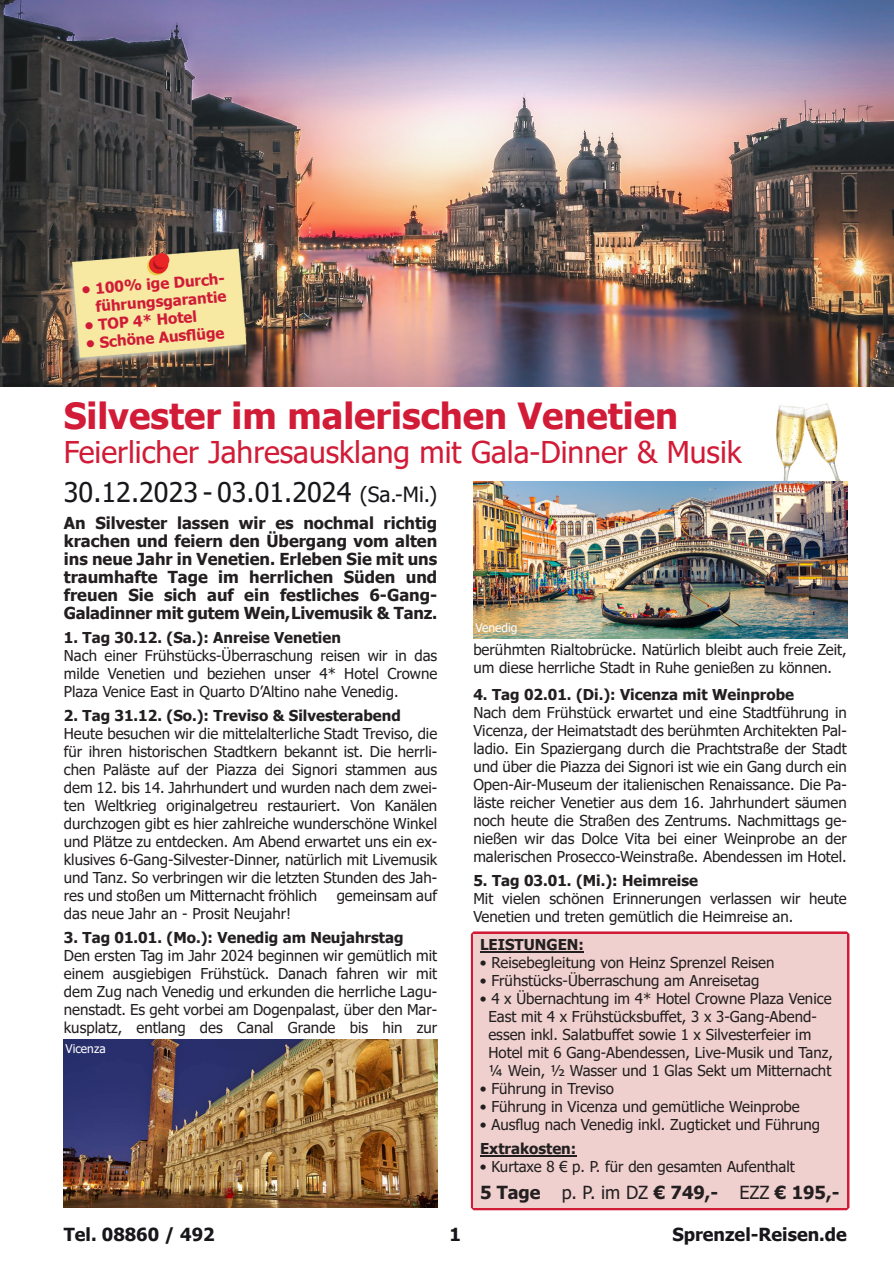
<style>
.page{position:relative;width:894px;height:1263px;background:#fff}
.page>*{position:absolute;margin:0;border:0;box-sizing:border-box;transform-origin:0 0}
.t1{font:700 36px "Tahoma";color:#d11b37}
.t2{font:30px "Tahoma";color:#d11b37}
.t3{font:27px "Tahoma";color:#18161a}
.t4{font:700 18px "Tahoma";color:#18161a}
.t5{font:700 18px "Tahoma";color:#231f20}
.t6{font:700 16.5px/18px "Tahoma";letter-spacing:-.015em;color:#231f20;text-align:justify}
.t7{font:15px/18px "Tahoma";color:#231f20;text-align:justify}
.t8{font:700 15px "Tahoma";color:#231f20}
.t9{font:700 15px/18px "Tahoma";color:#d01b37;text-align:right}
.t10{font:12px "Tahoma";color:#fff}
.s1{font-size:21px}
.s2{font-weight:400}
</style>
<div class="page">
<img style="left:473px;top:482px;width:373px;height:157px">
<img style="left:64px;top:1039px;width:373px;height:168px">
<img style="left:0;top:0;width:893px;height:387px">
<svg style="left:470px;top:931px;width:379px;height:279px;background:#d8445a"></svg>
<div style="left:473px;top:934px;width:373px;height:274px;background:#efd0ce"></div>
<hr style="left:480px;top:951px;width:103px;height:1px;background:#231f20">
<hr style="left:480px;top:1155px;width:96px;height:1px;background:#231f20">
<img style="left:64px;top:247px;width:185px;height:121px">
<img style="left:776px;top:403px;width:65px;height:78px">
<p class="t9" style="left:81px;top:281px;width:145px;rotate:-4deg">• 100% ige Durch&shy;führungsgarantie</p>
<p class="t9" style="left:84px;top:317px;width:114px;rotate:-4deg">• TOP 4* Hotel</p>
<p class="t9" style="left:85px;top:335px;width:140px;rotate:-4deg">• Schöne Ausfl üge</p>
<h1 class="t1" style="left:64px;top:401px;width:615px">Silvester im malerischen Venetien</h1>
<h2 class="t2" style="left:64px;top:440px;width:679px">Feierlicher Jahresausklang mit Gala-Dinner &amp; Musik</h2>
<h3 class="t3" style="left:64px;top:481px;width:375px">30.12.2023 - 03.01.2024 <span class="s1">(Sa.-Mi.)</span></h3>
<p class="t6" style="left:64px;top:515px;width:375px">An Silvester lassen wir es nochmal richtig krachen und feiern den Übergang vom alten ins neue Jahr in Venetien. Erleben Sie mit uns traumhafte Tage im herrlichen Süden und freuen Sie sich auf ein festliches 6-Gang-Galadinner mit gutem Wein,Livemusik &amp; Tanz.</p>
<p class="t8" style="left:64px;top:632px;width:278px">1. Tag 30.12. (Sa.): Anreise Venetien</p>
<p class="t7" style="left:64px;top:648px;width:375px">Nach einer Frühstücks-Überraschung reisen wir in das milde Venetien und beziehen unser 4* Hotel Crowne Plaza Venice East in Quarto D’Altino nahe Venedig.</p>
<p class="t8" style="left:64px;top:710px;width:338px">2. Tag 31.12. (So.): Treviso &amp; Silvesterabend</p>
<p class="t7" style="left:64px;top:726px;width:375px">Heute besuchen wir die mittelalterliche Stadt Treviso, die für ihren historischen Stadtkern bekannt ist. Die herrli‐ chen Paläste auf der Piazza dei Signori stammen aus dem 12. bis 14. Jahrhundert und wurden nach dem zwei‐ ten Weltkrieg originalgetreu restauriert. Von Kanälen durchzogen gibt es hier zahlreiche wunderschöne Winkel und Plätze zu entdecken. Am Abend erwartet uns ein ex‐ klusives 6-Gang-Silvester-Dinner, natürlich mit Livemusik und Tanz. So verbringen wir die letzten Stunden des Jah‐ res und stoßen um Mitternacht fröhlich</p>
<p class="t7" style="left:336px;top:888px;width:102px">gemeinsam auf</p>
<p class="t7" style="left:64px;top:906px;width:229px">das neue Jahr an - Prosit Neujahr!</p>
<p class="t8" style="left:64px;top:932px;width:341px">3. Tag 01.01. (Mo.): Venedig am Neujahrstag</p>
<p class="t7" style="left:64px;top:948px;width:375px">Den ersten Tag im Jahr 2024 beginnen wir gemütlich mit einem ausgiebigen Frühstück. Danach fahren wir mit dem Zug nach Venedig und erkunden die herrliche Lagu‐ nenstadt. Es geht vorbei am Dogenpalast, über den Mar‐ kusplatz, entlang des Canal Grande bis hin zur</p>
<p class="t10" style="left:65px;top:1043px;width:42px">Vicenza</p>
<p class="t10" style="left:475px;top:622px;width:43px">Venedig</p>
<p class="t7" style="left:473px;top:642px;width:375px">berühmten Rialtobrücke. Natürlich bleibt auch freie Zeit, um diese herrliche Stadt in Ruhe genießen zu können.</p>
<p class="t8" style="left:473px;top:688px;width:322px">4. Tag 02.01. (Di.): Vicenza mit Weinprobe</p>
<p class="t7" style="left:473px;top:705px;width:375px">Nach dem Frühstück erwartet und eine Stadtführung in Vicenza, der Heimatstadt des berühmten Architekten Pal‐ ladio. Ein Spaziergang durch die Prachtstraße der Stadt und über die Piazza dei Signori ist wie ein Gang durch ein Open-Air-Museum der italienischen Renaissance. Die Pa‐ läste reicher Venetier aus dem 16. Jahrhundert säumen noch heute die Straßen des Zentrums. Nachmittags ge‐ nießen wir das Dolce Vita bei einer Weinprobe an der malerischen Prosecco-Weinstraße. Abendessen im Hotel.</p>
<p class="t8" style="left:473px;top:874px;width:226px">5. Tag 03.01. (Mi.): Heimreise</p>
<p class="t7" style="left:473px;top:891px;width:375px">Mit vielen schönen Erinnerungen verlassen wir heute<br>Venetien und treten gemütlich die Heimreise an.</p>
<p class="t8" style="left:480px;top:938px;width:105px">LEISTUNGEN:</p>
<p class="t7" style="left:479px;top:954px;width:296px">• Reisebegleitung von Heinz Sprenzel Reisen</p>
<p class="t7" style="left:479px;top:972px;width:281px">• Frühstücks-Überraschung am Anreisetag</p>
<p class="t7" style="left:488px;top:990px;width:346px;text-align:left;text-indent:-9px">• 4 x Übernachtung im 4* Hotel Crowne Plaza Venice East mit 4 x Frühstücksbuffet, 3 x 3-Gang-Abend&shy;essen inkl. Salatbuffet sowie 1 x Silvesterfeier im Hotel mit 6 Gang-Abendessen, Live-Musik und Tanz, ¼ Wein, ½ Wasser und 1 Glas Sekt um Mitternacht</p>
<p class="t7" style="left:479px;top:1080px;width:135px">• Führung in Treviso</p>
<p class="t7" style="left:479px;top:1098px;width:321px">• Führung in Vicenza und gemütliche Weinprobe</p>
<p class="t7" style="left:479px;top:1116px;width:342px">• Ausflug nach Venedig inkl. Zugticket und Führung</p>
<p class="t8" style="left:480px;top:1142px;width:98px">Extrakosten:</p>
<p class="t7" style="left:479px;top:1158px;width:316px">• Kurtaxe 8 € p. P. für den gesamten Aufenthalt</p>
<p class="t5" style="left:480px;top:1185px;width:361px">5 Tage <span class="s2">p. P. im DZ</span> € 749,- <span class="s2">EZZ</span> € 195,-</p>
<p class="t4" style="left:64px;top:1227px;width:152px">Tel. 08860 / 492</p>
<p class="t4" style="left:449px;top:1227px;width:13px">1</p>
<p class="t4" style="left:672px;top:1227px;width:176px">Sprenzel-Reisen.de</p>
</div>
